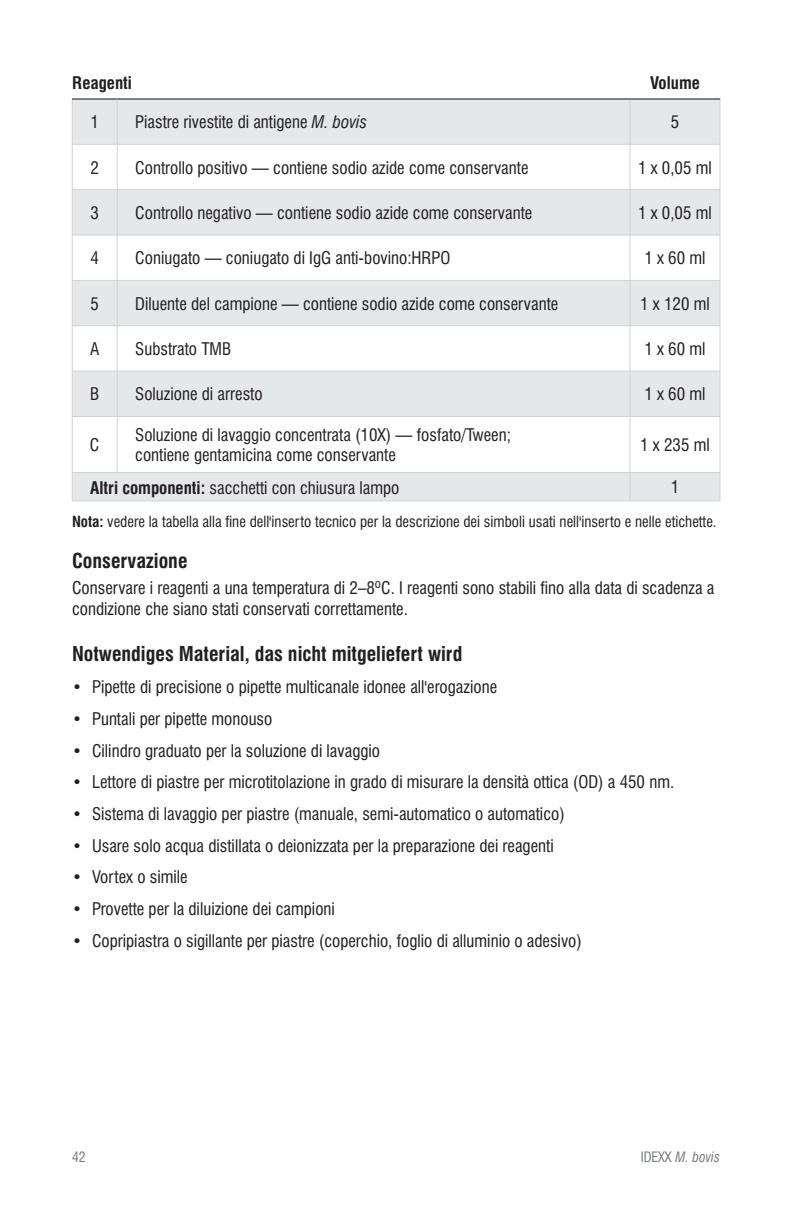
<style>
.page{position:relative;width:792px;height:1224px;background:#fff}
.page>*{position:absolute;margin:0;border:0;box-sizing:border-box;transform-origin:0 0}
.t1{font:700 condensed 20px "Swiss 721 BT";color:#231f20}
.Body_Text{font:condensed 17px/20.4px "Swiss 721 BT";color:#231f20}
.Reagent_List{font:condensed 17px/20.4px "Swiss 721 BT";color:#231f20}
.Table_Copy{font:condensed 17px "Swiss 721 BT";color:#231f20}
.Table_Copy-2{font:700 condensed 17px "Swiss 721 BT";color:#231f20}
.t2{font:condensed 15px "Swiss 721 BT";color:#231f20}
.t3{font:italic condensed 14px "Swiss 721 BT";color:#76787b}
.t4{font:condensed 14px "Swiss 721 BT";color:#76787b}
.s1{font-style:italic}
.s2{font-weight:700}
.s3{font-style:normal}
</style>
<div class="page">
<svg style="left:73px;top:100px;width:647px;height:401px;fill:#e6e7e9"></svg>
<hr style="left:72px;top:144px;width:45px;height:1px;background:#d1d2d4">
<hr style="left:117px;top:144px;width:513px;height:1px;background:#d1d2d4">
<hr style="left:72px;top:189px;width:45px;height:1px;background:#d1d2d4">
<hr style="left:72px;top:235px;width:45px;height:1px;background:#d1d2d4">
<hr style="left:117px;top:189px;width:513px;height:1px;background:#d1d2d4">
<hr style="left:117px;top:190px;width:1px;height:45px;background:#d1d2d4">
<hr style="left:117px;top:235px;width:513px;height:1px;background:#d1d2d4">
<hr style="left:117px;top:280px;width:513px;height:1px;background:#d1d2d4">
<hr style="left:117px;top:325px;width:513px;height:1px;background:#d1d2d4">
<hr style="left:72px;top:280px;width:45px;height:1px;background:#d1d2d4">
<hr style="left:117px;top:281px;width:1px;height:45px;background:#d1d2d4">
<hr style="left:72px;top:325px;width:45px;height:1px;background:#d1d2d4">
<hr style="left:117px;top:371px;width:513px;height:1px;background:#d1d2d4">
<hr style="left:117px;top:416px;width:513px;height:1px;background:#d1d2d4">
<hr style="left:117px;top:472px;width:513px;height:1px;background:#d1d2d4">
<hr style="left:72px;top:371px;width:45px;height:1px;background:#d1d2d4">
<hr style="left:117px;top:371px;width:1px;height:45px;background:#d1d2d4">
<hr style="left:72px;top:416px;width:45px;height:1px;background:#d1d2d4">
<hr style="left:117px;top:417px;width:1px;height:55px;background:#d1d2d4">
<hr style="left:72px;top:472px;width:45px;height:1px;background:#d1d2d4">
<hr style="left:72px;top:501px;width:45px;height:1px;background:#d1d2d4">
<hr style="left:117px;top:501px;width:513px;height:1px;background:#d1d2d4">
<hr style="left:72px;top:100px;width:1px;height:44px;background:#d1d2d4">
<hr style="left:72px;top:145px;width:1px;height:44px;background:#d1d2d4">
<hr style="left:72px;top:190px;width:1px;height:45px;background:#d1d2d4">
<hr style="left:72px;top:235px;width:1px;height:45px;background:#d1d2d4">
<hr style="left:72px;top:281px;width:1px;height:45px;background:#d1d2d4">
<hr style="left:72px;top:326px;width:1px;height:45px;background:#d1d2d4">
<hr style="left:72px;top:371px;width:1px;height:45px;background:#d1d2d4">
<hr style="left:72px;top:417px;width:1px;height:55px;background:#d1d2d4">
<svg style="left:72px;top:473px;width:1px;height:28px"></svg>
<hr style="left:720px;top:100px;width:1px;height:44px;background:#d1d2d4">
<hr style="left:630px;top:144px;width:90px;height:1px;background:#d1d2d4">
<hr style="left:630px;top:145px;width:1px;height:44px;background:#d1d2d4">
<hr style="left:720px;top:145px;width:1px;height:44px;background:#d1d2d4">
<hr style="left:630px;top:189px;width:90px;height:1px;background:#d1d2d4">
<hr style="left:630px;top:190px;width:1px;height:45px;background:#d1d2d4">
<hr style="left:720px;top:190px;width:1px;height:45px;background:#d1d2d4">
<hr style="left:630px;top:235px;width:90px;height:1px;background:#d1d2d4">
<hr style="left:630px;top:235px;width:1px;height:45px;background:#d1d2d4">
<hr style="left:720px;top:235px;width:1px;height:45px;background:#d1d2d4">
<hr style="left:630px;top:280px;width:90px;height:1px;background:#d1d2d4">
<hr style="left:630px;top:281px;width:1px;height:45px;background:#d1d2d4">
<hr style="left:720px;top:281px;width:1px;height:45px;background:#d1d2d4">
<hr style="left:630px;top:325px;width:90px;height:1px;background:#d1d2d4">
<hr style="left:630px;top:326px;width:1px;height:45px;background:#d1d2d4">
<hr style="left:720px;top:326px;width:1px;height:45px;background:#d1d2d4">
<hr style="left:630px;top:371px;width:90px;height:1px;background:#d1d2d4">
<hr style="left:630px;top:371px;width:1px;height:45px;background:#d1d2d4">
<hr style="left:720px;top:371px;width:1px;height:45px;background:#d1d2d4">
<hr style="left:630px;top:416px;width:90px;height:1px;background:#d1d2d4">
<hr style="left:630px;top:417px;width:1px;height:55px;background:#d1d2d4">
<hr style="left:720px;top:417px;width:1px;height:55px;background:#d1d2d4">
<hr style="left:630px;top:472px;width:90px;height:1px;background:#d1d2d4">
<svg style="left:630px;top:473px;width:1px;height:28px"></svg>
<svg style="left:720px;top:473px;width:1px;height:28px"></svg>
<hr style="left:630px;top:501px;width:90px;height:1px;background:#d1d2d4">
<hr style="left:72px;top:98px;width:45px;height:2px;background:#57585a">
<hr style="left:117px;top:98px;width:513px;height:2px;background:#57585a">
<hr style="left:630px;top:98px;width:90px;height:2px;background:#57585a">
<hr style="left:630px;top:100px;width:1px;height:44px;background:#d1d2d4">
<hr style="left:117px;top:100px;width:1px;height:44px;background:#d1d2d4">
<hr style="left:117px;top:145px;width:1px;height:44px;background:#d1d2d4">
<hr style="left:117px;top:235px;width:1px;height:45px;background:#d1d2d4">
<hr style="left:117px;top:326px;width:1px;height:45px;background:#d1d2d4">
<p class="Table_Copy-2" style="left:72px;top:73px;width:61px">Reagenti</p>
<p class="Table_Copy-2" style="left:650px;top:73px;width:51px">Volume</p>
<p class="Table_Copy" style="left:91px;top:112px;width:10px">1</p>
<p class="Reagent_List" style="left:135px;top:112px;width:233px">Piastre rivestite di antigene <span class="s1">M. bovis</span></p>
<p class="Body_Text" style="left:671px;top:112px;width:10px">5</p>
<p class="Table_Copy" style="left:91px;top:157px;width:10px">2</p>
<p class="Reagent_List" style="left:135px;top:157px;width:395px">Controllo positivo — contiene sodio azide come conservante</p>
<p class="Reagent_List" style="left:638px;top:157px;width:75px">1 x 0,05 ml</p>
<p class="Table_Copy" style="left:91px;top:203px;width:10px">3</p>
<p class="Reagent_List" style="left:135px;top:203px;width:399px">Controllo negativo — contiene sodio azide come conservante</p>
<p class="Reagent_List" style="left:638px;top:203px;width:75px">1 x 0,05 ml</p>
<p class="Table_Copy" style="left:91px;top:248px;width:10px">4</p>
<p class="Reagent_List" style="left:135px;top:248px;width:317px">Coniugato — coniugato di IgG anti-bovino:HRPO</p>
<p class="Reagent_List" style="left:645px;top:248px;width:62px">1 x 60 ml</p>
<p class="Table_Copy" style="left:91px;top:293px;width:10px">5</p>
<p class="Reagent_List" style="left:135px;top:293px;width:425px">Diluente del campione — contiene sodio azide come conservante</p>
<p class="Reagent_List" style="left:640px;top:293px;width:71px">1 x 120 ml</p>
<p class="Table_Copy" style="left:90px;top:339px;width:11px">A</p>
<p class="Reagent_List" style="left:135px;top:339px;width:98px">Substrato TMB</p>
<p class="Reagent_List" style="left:645px;top:339px;width:62px">1 x 60 ml</p>
<p class="Table_Copy" style="left:90px;top:384px;width:11px">B</p>
<p class="Reagent_List" style="left:135px;top:384px;width:129px">Soluzione di arresto</p>
<p class="Reagent_List" style="left:645px;top:384px;width:62px">1 x 60 ml</p>
<p class="Table_Copy" style="left:90px;top:435px;width:11px">C</p>
<p class="Reagent_List" style="left:135px;top:424px;width:377px">Soluzione di lavaggio concentrata (10X) — fosfato/Tween; contiene gentamicina come conservante</p>
<p class="Reagent_List" style="left:640px;top:435px;width:71px">1 x 235 ml</p>
<p class="Table_Copy" style="left:90px;top:477px;width:311px"><span class="s2">Altri componenti:</span> sacchetti con chiusura lampo</p>
<p class="Reagent_List" style="left:671px;top:477px;width:10px">1</p>
<p class="t2" style="left:72px;top:513px;width:646px"><span class="s2">Nota:</span> vedere la tabella alla fine dell'inserto tecnico per la descrizione dei simboli usati nell'inserto e nelle etichette.</p>
<p class="t1" style="left:72px;top:549px;width:117px">Conservazione</p>
<p class="Body_Text" style="left:72px;top:578px;width:644px">Conservare i reagenti a una temperatura di 2–8ºC. I reagenti sono stabili fino alla data di scadenza a condizione che siano stati conservati correttamente.</p>
<p class="t1" style="left:72px;top:642px;width:392px">Notwendiges Material, das nicht mitgeliefert wird</p>
<p class="Body_Text" style="left:72px;top:677px;width:427px">• Pipette di precisione o pipette multicanale idonee all'erogazione</p>
<p class="Body_Text" style="left:72px;top:708px;width:202px">• Puntali per pipette monouso</p>
<p class="Body_Text" style="left:72px;top:740px;width:310px">• Cilindro graduato per la soluzione di lavaggio</p>
<p class="Body_Text" style="left:72px;top:772px;width:604px">• Lettore di piastre per microtitolazione in grado di misurare la densità ottica (OD) a 450 nm.</p>
<p class="Body_Text" style="left:72px;top:804px;width:494px">• Sistema di lavaggio per piastre (manuale, semi-automatico o automatico)</p>
<p class="Body_Text" style="left:72px;top:835px;width:483px">• Usare solo acqua distillata o deionizzata per la preparazione dei reagenti</p>
<p class="Body_Text" style="left:72px;top:867px;width:117px">• Vortex o simile</p>
<p class="Body_Text" style="left:72px;top:899px;width:264px">• Provette per la diluizione dei campioni</p>
<p class="Body_Text" style="left:72px;top:931px;width:511px">• Copripiastra o sigillante per piastre (coperchio, foglio di alluminio o adesivo)</p>
<p class="t4" style="left:72px;top:1149px;width:15px">42</p>
<p class="t3" style="left:641px;top:1149px;width:81px"><span class="s3">IDEXX</span> M. bovis</p>
</div>
